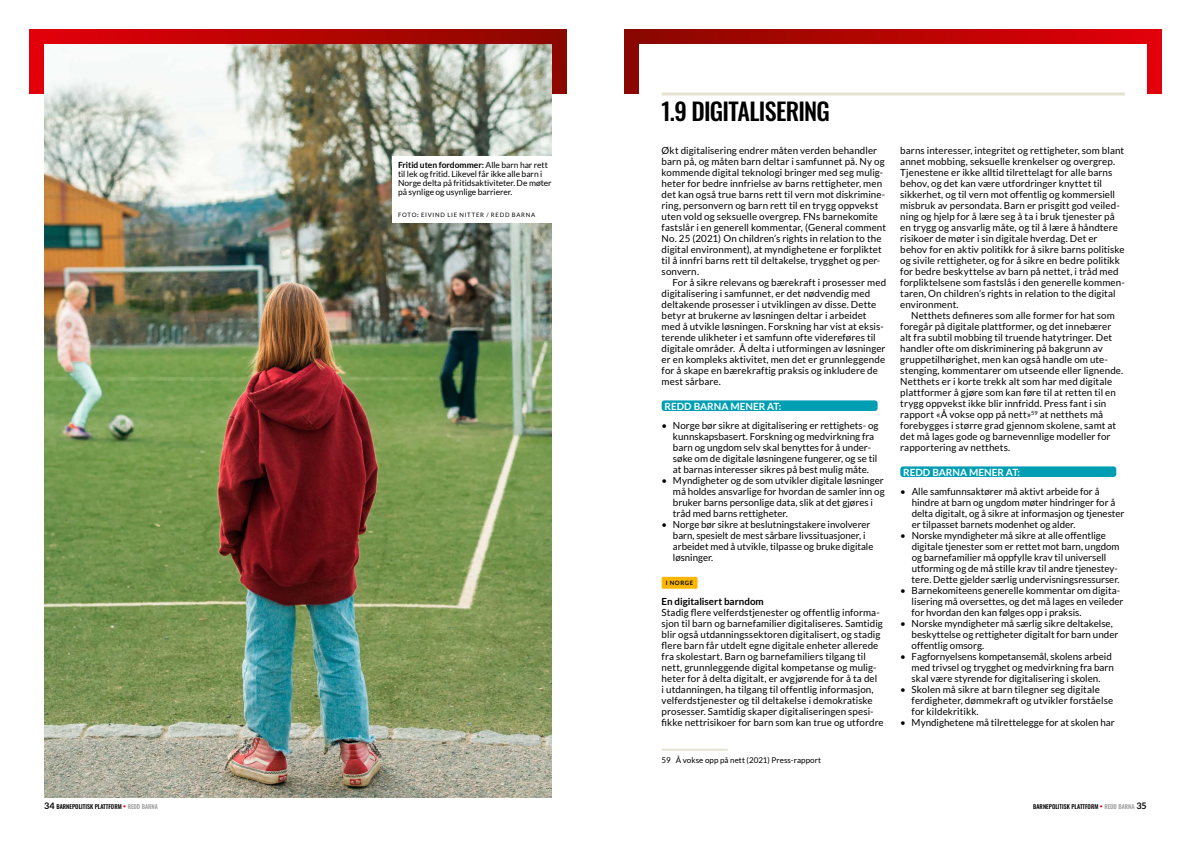
<style>
.page{position:relative;width:1191px;height:842px;background:#fff}
.page>*{position:absolute;margin:0;border:0;box-sizing:border-box;transform-origin:0 0}
.t1{font:24px "Oswald";letter-spacing:-.035em;color:#000}
.t2{font:700 10px "Lato";color:#fff}
.t3{font:9.8px/11px "Lato";letter-spacing:.005em;color:#000}
.t4{font:700 9.8px "Lato";color:#000}
.t5{font:8.5px/9px "Lato";letter-spacing:-.005em;color:#000}
.t6{font:8px "Lato";letter-spacing:.01em;color:#000}
.t7{font:6px "Oswald";color:#000}
.t8{font:6px "Lato";letter-spacing:.115em;color:#000}
.t9{font:700 6px "Lato";letter-spacing:.1em;color:#000}
.s1{font-weight:700}
.s2{font-family:"Lato";font-weight:700;font-size:9px}
.s3{font-size:7px;color:#e3000b}
.s4{color:#9c9c9c}
</style>
<div class="page">
<div style="left:29px;top:29px;width:537px;height:65px;background:linear-gradient(to right,#e30008,#8b0b00)"></div>
<div style="left:625px;top:29px;width:536px;height:65px;background:linear-gradient(to right,#890800,#e20009)"></div>
<div style="left:639px;top:44px;width:507px;height:74px;background:#fff"></div>
<hr style="left:661px;top:92px;width:463px;height:3px;background:#e6e2d3">
<hr style="left:661px;top:749px;width:66px;height:2px;background:#e6e2d3">
<div style="left:661px;top:400px;width:216px;height:11px;background:#009eb3;border-radius:3px"></div>
<div style="left:661px;top:577px;width:36px;height:12px;background:#fbb600"></div>
<div style="left:900px;top:466px;width:216px;height:11px;background:#009eb3;border-radius:3px"></div>
<img style="left:44px;top:44px;width:507px;height:754px">
<div style="left:392px;top:156px;width:166px;height:67px;background:#fff"></div>
<p class="t5" style="left:398px;top:161px;width:155px"><span class="s1">Fritid uten fordommer:</span> Alle barn har rett til lek og fritid. Likevel får ikke alle barn i Norge delta på fritidsaktiviteter. De møter på synlige og usynlige barrierer.</p>
<p class="t8" style="left:398px;top:212px;width:139px">FOTO<span class="s1">:</span> EIVIND LIE NITTER / REDD BARNA</p>
<h1 class="t1" style="left:661px;top:99px;width:170px">1.9 DIGITALISERING</h1>
<p class="t3" style="left:661px;top:145px;width:226px">Økt digitalisering endrer måten verden behandler barn på, og måten barn deltar i samfunnet på. Ny og kommende digital teknologi bringer med seg mulig&shy;heter for bedre innfrielse av barns rettigheter, men det kan også true barns rett til vern mot diskrimine&shy;ring, personvern og barn rett til en trygg oppvekst uten vold og seksuelle overgrep. FNs barnekomite fastslår i en generell kommentar, (General comment No. 25 (2021) On children’s rights in relation to the digital environment), at myndighetene er forpliktet til å innfri barns rett til deltakelse, trygghet og per&shy;sonvern.</p>
<p class="t3" style="left:661px;top:277px;width:226px;text-indent:11px">For å sikre relevans og bærekraft i prosesser med digitalisering i samfunnet, er det nødvendig med deltakende prosesser i utviklingen av disse. Dette betyr at brukerne av løsningen deltar i arbeidet med å utvikle løsningen. Forskning har vist at eksis&shy;terende ulikheter i et samfunn ofte videreføres til digitale områder. Å delta i utformingen av løsninger er en kompleks aktivitet, men det er grunnleggende for å skape en bærekraftig praksis og inkludere de mest sårbare.</p>
<p class="t2" style="left:664px;top:401px;width:118px">REDD BARNA MENER AT:</p>
<p class="t3" style="left:673px;top:420px;width:207px;text-indent:-11px">• Norge bør sikre at digitalisering er rettighets- og kunnskapsbasert. Forskning og medvirkning fra barn og ungdom selv skal benyttes for å under&shy;søke om de digitale løsningene fungerer, og se til at barnas interesser sikres på best mulig måte.</p>
<p class="t3" style="left:673px;top:475px;width:213px;text-indent:-11px">• Myndigheter og de som utvikler digitale løsninger må holdes ansvarlige for hvordan de samler inn og bruker barns personlige data, slik at det gjøres i tråd med barns rettigheter.</p>
<p class="t3" style="left:673px;top:519px;width:202px;text-indent:-11px">• Norge bør sikre at beslutningstakere involverer barn, spesielt de mest sårbare livssituasjoner, i arbeidet med å utvikle, tilpasse og bruke digitale løsninger.</p>
<p class="t9" style="left:666px;top:579px;width:29px">I NORGE</p>
<p class="t4" style="left:661px;top:596px;width:104px">En digitalisert barndom</p>
<p class="t3" style="left:661px;top:607px;width:224px">Stadig flere velferdstjenester og offentlig informa&shy;sjon til barn og barnefamilier digitaliseres. Samtidig blir også utdanningssektoren digitalisert, og stadig flere barn får utdelt egne digitale enheter allerede fra skolestart. Barn og barnefamiliers tilgang til nett, grunnleggende digital kompetanse og mulig&shy;heter for å delta digitalt, er avgjørende for å ta del<br>i utdanningen, ha tilgang til offentlig informasjon, velferdstjenester og til deltakelse i demokratiske prosesser. Samtidig skaper digitaliseringen spesi&shy;fikke nettrisikoer for barn som kan true og utfordre</p>
<p class="t6" style="left:661px;top:755px;width:161px">59 Å vokse opp på nett (2021) Press-rapport</p>
<p class="t3" style="left:900px;top:145px;width:226px">barns interesser, integritet og rettigheter, som blant annet mobbing, seksuelle krenkelser og overgrep.<br>Tjenestene er ikke alltid tilrettelagt for alle barns behov, og det kan være utfordringer knyttet til sikkerhet, og til vern mot offentlig og kommersiell misbruk av persondata. Barn er prisgitt god veiled&shy;ning og hjelp for å lære seg å ta i bruk tjenester på en trygg og ansvarlig måte, og til å lære å håndtere risikoer de møter i sin digitale hverdag. Det er behov for en aktiv politikk for å sikre barns politiske og sivile rettigheter, og for å sikre en bedre politikk for bedre beskyttelse av barn på nettet, i tråd med forpliktelsene som fastslås i den generelle kommen&shy;taren, On children’s rights in relation to the digital environment.</p>
<p class="t3" style="left:900px;top:310px;width:224px;text-indent:11px">Netthets defineres som alle former for hat som foregår på digitale plattformer, og det innebærer alt fra subtil mobbing til truende hatytringer. Det handler ofte om diskriminering på bakgrunn av gruppetilhørighet, men kan også handle om ute&shy;stenging, kommentarer om utseende eller lignende.<br>Netthets er i korte trekk alt som har med digitale plattformer å gjøre som kan føre til at retten til en trygg oppvekst ikke blir innfridd. Press fant i sin rapport «Å vokse opp på nett»<sup>59</sup> at netthets må forebygges i større grad gjennom skolene, samt at det må lages gode og barnevennlige modeller for rapportering av netthets.</p>
<p class="t2" style="left:903px;top:467px;width:118px">REDD BARNA MENER AT:</p>
<p class="t3" style="left:911px;top:486px;width:214px;text-indent:-11px">• Alle samfunnsaktører må aktivt arbeide for å hindre at barn og ungdom møter hindringer for å delta digitalt, og å sikre at informasjon og tjenester er tilpasset barnets modenhet og alder.</p>
<p class="t3" style="left:911px;top:530px;width:209px;text-indent:-11px">• Norske myndigheter må sikre at alle offentlige digitale tjenester som er rettet mot barn, ungdom og barnefamilier må oppfylle krav til universell utforming og de må stille krav til andre tjenestey&shy;tere. Dette gjelder særlig undervisningsressurser.</p>
<p class="t3" style="left:911px;top:585px;width:213px;text-indent:-11px">• Barnekomiteens generelle kommentar om digita&shy;lisering må oversettes, og det må lages en veileder for hvordan den kan følges opp i praksis.</p>
<p class="t3" style="left:911px;top:618px;width:208px;text-indent:-11px">• Norske myndigheter må særlig sikre deltakelse, beskyttelse og rettigheter digitalt for barn under offentlig omsorg.</p>
<p class="t3" style="left:911px;top:651px;width:204px;text-indent:-11px">• Fagfornyelsens kompetansemål, skolens arbeid med trivsel og trygghet og medvirkning fra barn skal være styrende for digitalisering i skolen.</p>
<p class="t3" style="left:911px;top:684px;width:203px;text-indent:-11px">• Skolen må sikre at barn tilegner seg digitale ferdigheter, dømmekraft og utvikler forståelse for kildekritikk.</p>
<p class="t3" style="left:900px;top:717px;width:216px">• Myndighetene må tilrettelegge for at skolen har</p>
<p class="t7" style="left:44px;top:803px;width:115px"><span class="s2">34</span> BARNEPOLITISK PLATTFORM <span class="s3">•</span> <span class="s4">REDD BARNA</span></p>
<p class="t7" style="left:1033px;top:803px;width:115px">BARNEPOLITISK PLATTFORM <span class="s3">•</span> <span class="s4">REDD BARNA</span> <span class="s2">35</span></p>
</div>
